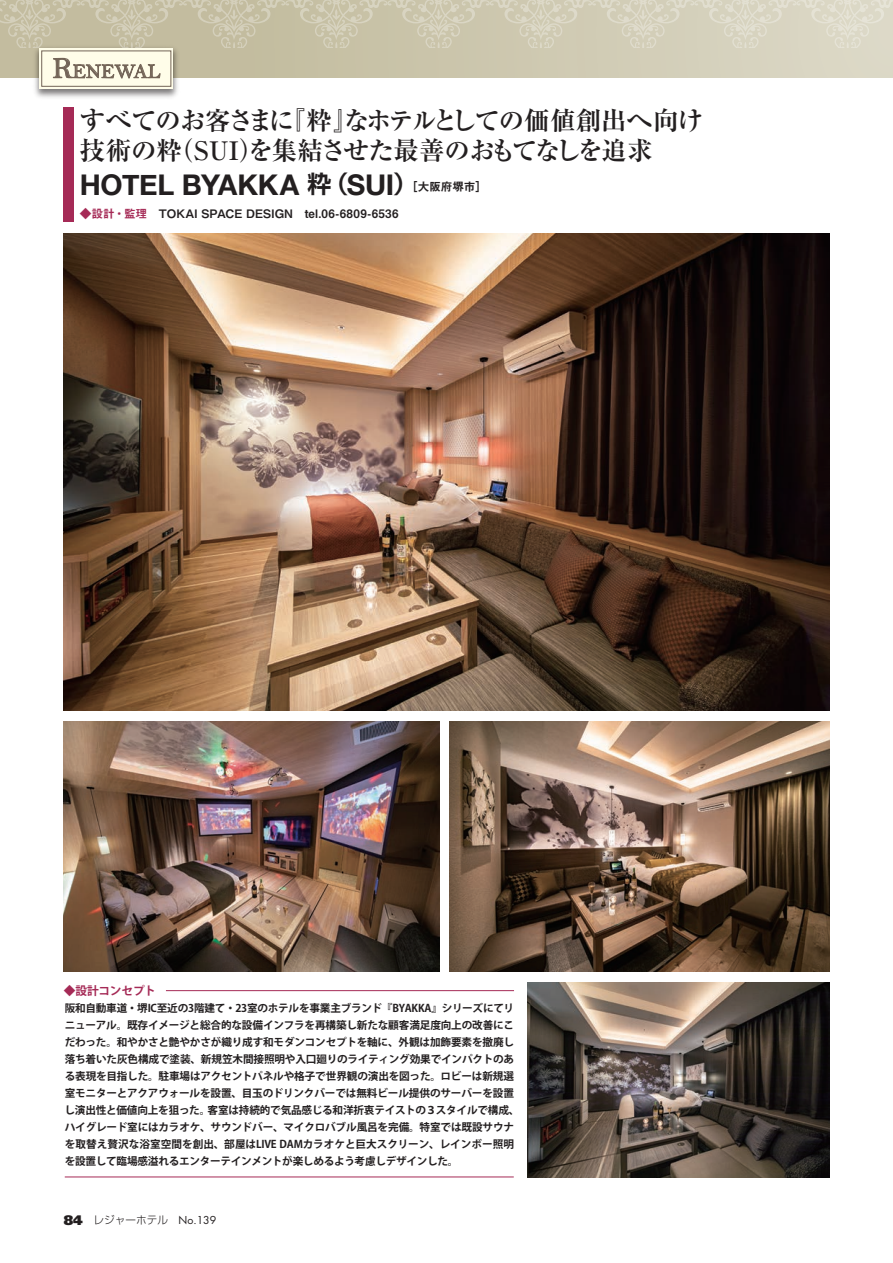
<style>
.page{position:relative;width:893px;height:1263px;background:#fff}
.page>*{position:absolute;margin:0;border:0;box-sizing:border-box;transform-origin:0 0}
.t1{font:700 28.5px "Helvetica Neue";letter-spacing:-.01em;color:#231f20}
.t2{font:700 25.5px "Ryumin Pro";letter-spacing:-.025em;color:#231f20}
.t3{font:20.4px "Bell";color:#736457}
.t4{font:11.7px "Midashi Go Pro MB31";letter-spacing:.01em;color:#231f20}
.t5{font:700 11.7px "Koz Go Pro";letter-spacing:-.02em;color:#a52a56}
.t6{font:700 10.65px/17px "Koz Go Pro";letter-spacing:-.02em;color:#231f20}
.t7{font:300 10.65px "Shin Go Pro";color:#231f20}
.s1{font-size:29.85px}
.s2{font-family:"Shin Go Pro De";font-size:24px}
.s3{font-family:"Midashi Go Pro MB31";font-weight:400;font-size:11.7px}
.s4{color:#a52a56}
.s5{font-family:"Frutiger";font-weight:900;font-size:13.8px}
.s6{font-family:"Futura";font-weight:400}
</style>
<div class="page">
<svg style="left:0;top:48px;width:893px;height:30px"></svg>
<img style="left:31px;top:48px;width:152px;height:50px">
<div style="left:39px;top:49px;width:134px;height:40px;background:#fffde9"></div>
<div style="left:41px;top:51px;width:130px;height:36px;border:1px solid #736457"></div>
<svg style="left:53px;top:58px;width:107px;height:21px"></svg>
<svg style="left:0;top:0;width:893px;height:48px"></svg>
<div style="left:64px;top:108px;width:10px;height:114px;background:#a52a56"></div>
<hr style="left:65px;top:1176px;width:449px;height:1px;background:#a52a56">
<hr style="left:166px;top:990px;width:348px;height:1px;background:#a52a56">
<img style="left:64px;top:234px;width:765px;height:477px">
<img style="left:450px;top:721px;width:379px;height:251px">
<img style="left:528px;top:982px;width:301px;height:196px">
<img style="left:64px;top:721px;width:376px;height:251px">
<h3 class="t3" style="left:52px;top:59px;width:109px"><span class="s1">R</span>ENEWAL</h3>
<p class="t2" style="left:80px;top:100px;width:625px">すべてのお客さまに『粋』なホテルとしての価値創出へ向け</p>
<p class="t2" style="left:80px;top:130px;width:574px">技術の粋（SUI）を集結させた最善のおもてなしを追求</p>
<p class="t1" style="left:80px;top:162px;width:408px">HOTEL BYAKKA <span class="s2">粋（</span>SUI<span class="s2">）</span><span class="s3">［大阪府堺市］</span></p>
<p class="t4" style="left:80px;top:204px;width:320px"><span class="s4">◆設計・監理</span>　TOKAI SPACE DESIGN　tel.06-6809-6536</p>
<p class="t5" style="left:64px;top:983px;width:94px">◆設計コンセプト</p>
<p class="t6" style="left:65px;top:1000px;width:456px">阪和自動車道・堺IC至近の3階建て・23室のホテルを事業主ブランド『BYAKKA』シリーズにてリニューアル。既存イメージと総合的な設備インフラを再構築し新たな顧客満足度向上の改善にこだわった。和やかさと艶やかさが織り成す和モダンコンセプトを軸に、外観は加飾要素を撤廃し落ち着いた灰色構成で塗装、新規笠木間接照明や入口廻りのライティング効果でインパクトのある表現を目指した。駐車場はアクセントパネルや格子で世界観の演出を図った。ロビーは新規選室モニターとアクアウォールを設置、目玉のドリンクバーでは無料ビール提供のサーバーを設置し演出性と価値向上を狙った。客室は持続的で気品感じる和洋折衷テイストの３スタイルで構成、ハイグレード室にはカラオケ、サウンドバー、マイクロバブル風呂を完備。特室では既設サウナを取替え贅沢な浴室空間を創出、部屋はLIVE DAMカラオケと巨大スクリーン、レインボー照明を設置して臨場感溢れるエンターテインメントが楽しめるよう考慮しデザインした。</p>
<p class="t7" style="left:64px;top:1211px;width:154px"><span class="s5">84</span>　レジャーホテル　<span class="s6">No.139</span></p>
</div>
